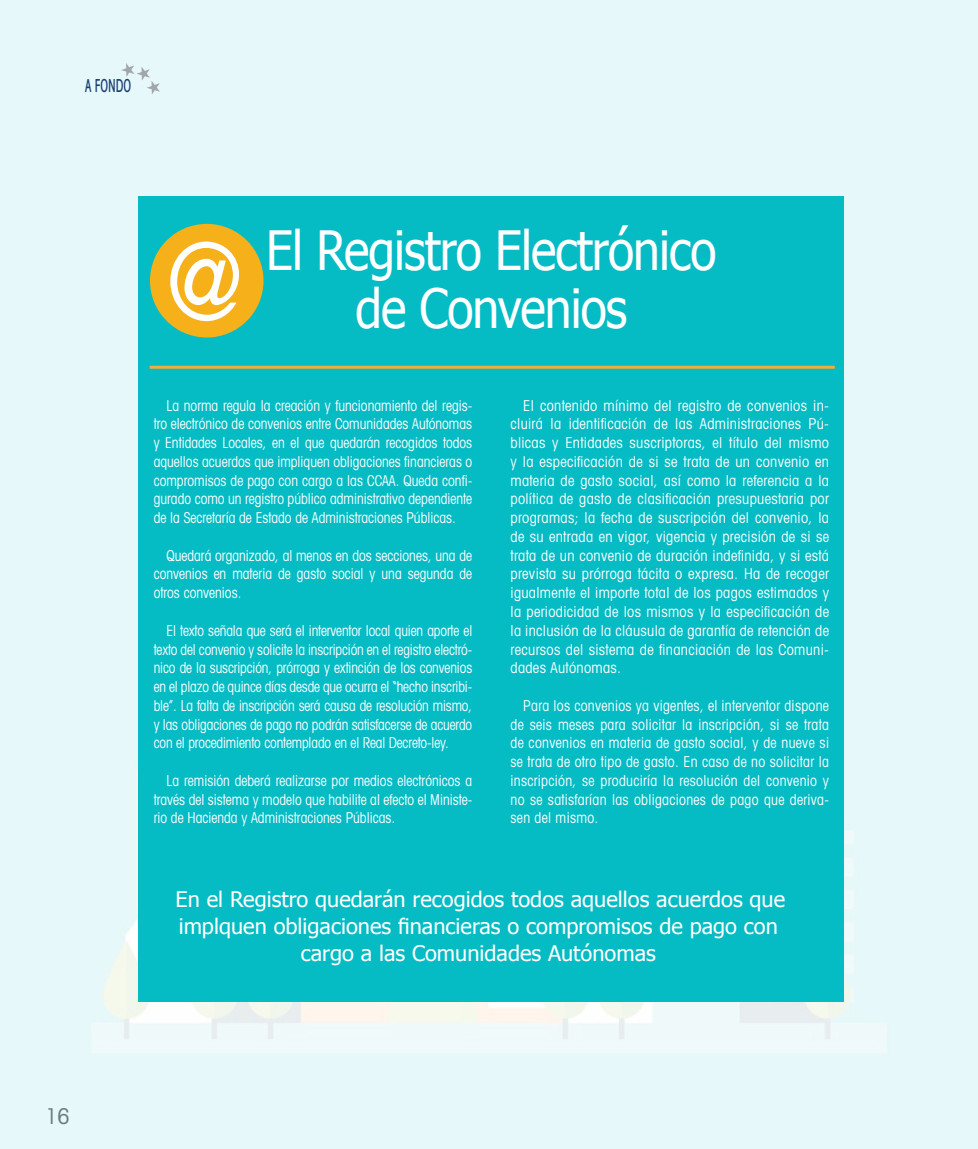
<style>
.page{position:relative;width:978px;height:1149px;background:#fff}
.page>*{position:absolute;margin:0;border:0;box-sizing:border-box;transform-origin:0 0}
.t1{font:condensed 106.35px "Avant Garde";color:#fff;scale:.9 1}
.t2{font:54px/57px "Tahoma";letter-spacing:-.02em;color:#fff;text-align:center;scale:.89 1}
.t3{font:condensed 21.75px "Avant Garde";color:#727874}
.t4{font:21.3px/27px "Tahoma";color:#fff;text-align:center}
.t5{font:500 condensed 17.85px "Avant Garde";color:#183f75;scale:.7 1}
.t6{font:condensed 15px/18.8px "Avant Garde";color:#fff;text-align:justify;scale:.96 1}
.t7{font:condensed 15px/18.8px "Avant Garde";color:#fff;text-align:justify;scale:.9 1}
.t8{font:condensed 15px/18.8px "Avant Garde";color:#fff;text-align:justify;scale:.89 1}
.t9{font:condensed 15px/18.8px "Avant Garde";color:#fff;text-align:justify;scale:.92 1}
</style>
<div class="page">
<img style="left:0;top:0;width:978px;height:1148px">
<div style="left:139px;top:196px;width:705px;height:805px;background:#05bcc5"></div>
<hr style="left:150px;top:365px;width:685px;height:3px;background:#f1ad39">
<div style="left:150px;top:224px;width:114px;height:113px;background:#f6b01a;border-radius:50%"></div>
<svg style="left:121px;top:63px;width:39px;height:32px"></svg>
<p class="t5" style="left:85px;top:75px;width:67px">A FONDO</p>
<h1 class="t1" style="left:166px;top:216px;width:87px">@</h1>
<h2 class="t2" style="left:266px;top:220px;width:507px">El Registro Electrónico de Convenios</h2>
<p class="t7" style="left:154px;top:395px;width:355px;text-indent:13px">La norma regula la creación y funcionamiento del regis&shy;tro electrónico de convenios entre Comunidades Autónomas y Entidades Locales, en el que quedarán recogidos todos aquellos acuerdos que impliquen obligaciones financieras o compromisos de pago con cargo a las CCAA. Queda confi&shy;gurado como un registro público administrativo dependiente de la Secretaría de Estado de Administraciones Públicas.</p>
<p class="t7" style="left:154px;top:545px;width:355px;text-indent:13px">Quedará organizado, al menos en dos secciones, una de convenios en materia de gasto social y una segunda de otros convenios.</p>
<p class="t8" style="left:154px;top:620px;width:359px;text-indent:13px">El texto señala que será el interventor local quien aporte el texto del convenio y solicite la inscripción en el registro electró&shy;nico de la suscripción, prórroga y extinción de los convenios en el plazo de quince días desde que ocurra el “hecho inscribi&shy;ble”. La falta de inscripción será causa de resolución mismo, y las obligaciones de pago no podrán satisfacerse de acuerdo con el procedimiento contemplado en el Real Decreto-ley.</p>
<p class="t7" style="left:154px;top:770px;width:355px;text-indent:13px">La remisión deberá realizarse por medios electrónicos a través del sistema y modelo que habilite al efecto el Ministe&shy;rio de Hacienda y Administraciones Públicas.</p>
<p class="t6" style="left:511px;top:395px;width:333px;text-indent:13px">El contenido mínimo del registro de convenios in&shy;cluirá la identificación de las Administraciones Pú&shy;blicas y Entidades suscriptoras, el título del mismo y la especificación de si se trata de un convenio en materia de gasto social, así como la referencia a la política de gasto de clasificación presupuestaria por programas; la fecha de suscripción del convenio, la de su entrada en vigor, vigencia y precisión de si se trata de un convenio de duración indefinida, y si está prevista su prórroga tácita o expresa. Ha de recoger igualmente el importe total de los pagos estimados y la periodicidad de los mismos y la especificación de la inclusión de la cláusula de garantía de retención de recursos del sistema de financiación de las Comuni&shy;dades Autónomas.</p>
<p class="t9" style="left:511px;top:695px;width:348px;text-indent:13px">Para los convenios ya vigentes, el interventor dispone de seis meses para solicitar la inscripción, si se trata de convenios en materia de gasto social, y de nueve si se trata de otro tipo de gasto. En caso de no solicitar la inscripción, se produciría la resolución del convenio y no se satisfarían las obligaciones de pago que deriva&shy;sen del mismo.</p>
<h3 class="t4" style="left:176px;top:884px;width:611px">En el Registro quedarán recogidos todos aquellos acuerdos que implquen obligaciones financieras o compromisos de pago con cargo a las Comunidades Autónomas</h3>
<h3 class="t3" style="left:45px;top:1101px;width:26px">16</h3>
</div>
